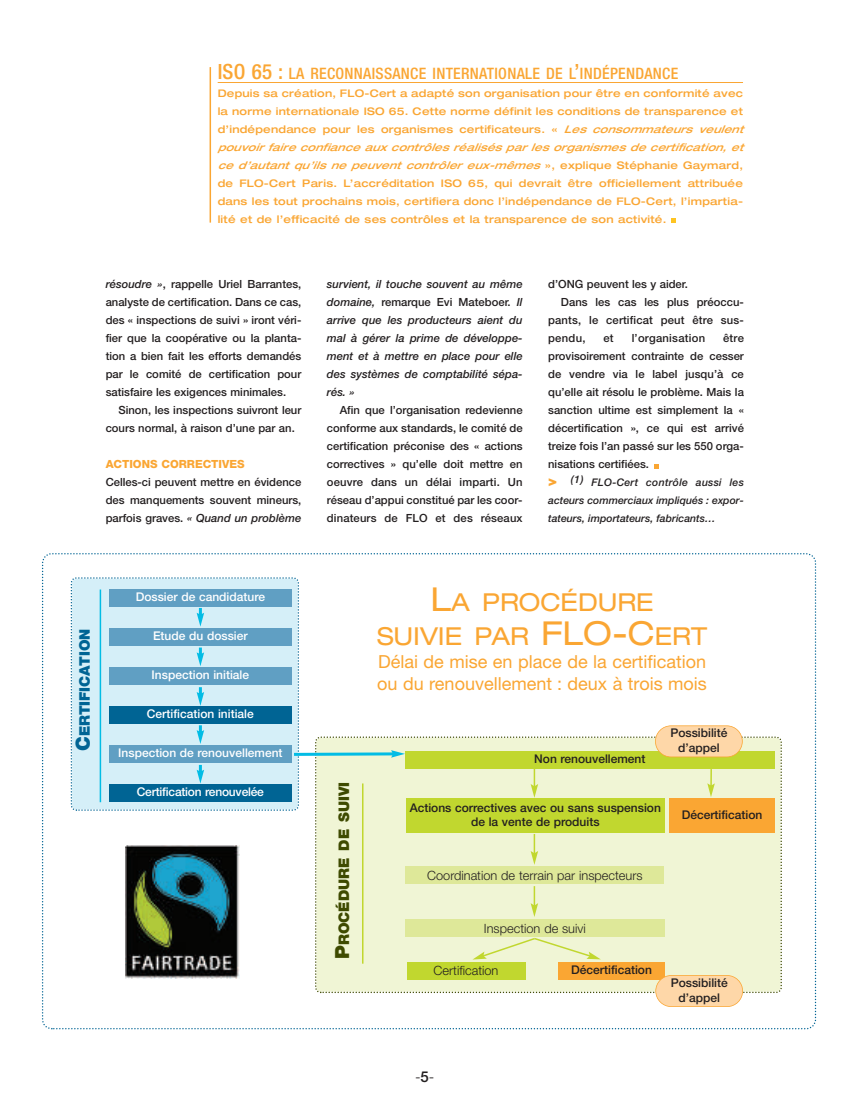
<style>
.page{position:relative;width:851px;height:1106px;background:#fff}
.page>*{position:absolute;margin:0;border:0;box-sizing:border-box;transform-origin:0 0}
.t1{font:expanded 24.75px/34.5px "Helvetica Neue";color:#faa633;text-align:center}
.t2{font:18px/22.5px "Helvetica Neue";color:#faa633}
.t3{font:500 condensed 15.75px "Helvetica Neue";letter-spacing:.02em;color:#faa633}
.t4{font:300 15px "Helvetica Neue";color:#231f20}
.t5{font:900 14.7px "Helvetica Neue";color:#3e4a00}
.t6{font:900 14.7px "Helvetica Neue";color:#006494}
.t7{font:300 12.75px "Helvetica Neue";color:#231f20}
.t8{font:500 12px/14.4px "Helvetica Neue";color:#231f20;text-align:center}
.t9{font:500 12px "Helvetica Neue";color:#fff}
.t10{font:500 11.25px/18px "Helvetica Neue";color:#231f20;text-align:justify}
.t11{font:italic 500 11.25px/18px "Helvetica Neue";color:#231f20;text-align:justify}
.t12{font:800 11.25px "Helvetica Neue";color:#faa633}
.t13{font:500 11.25px "Helvetica Neue";letter-spacing:.02em;color:#231f20}
.t14{font:500 expanded 10.5px/18px "Helvetica Neue";letter-spacing:.02em;color:#faa633}
.t15{font:italic 500 10.5px/18px "Helvetica Neue";color:#231f20;text-align:justify}
.s1{font-size:21px}
.s2{font-style:italic}
.s3{font-style:normal}
.s4{font-weight:900;font-style:normal;font-size:15px;color:#faa633}
.s5{font-size:19.5px}
.s6{font-size:33px}
.s7{font-weight:500}
</style>
<div class="page">
<svg style="left:42px;top:553px;width:774px;height:477px"></svg>
<div style="left:314px;top:735px;width:468px;height:259px;background:#f0f5d5"></div>
<svg style="left:70px;top:576px;width:230px;height:235px;background:#ceeaf4"></svg>
<div style="left:109px;top:589px;width:183px;height:17px;background:#609fc3"></div>
<div style="left:109px;top:706px;width:183px;height:17px;background:#006494"></div>
<div style="left:109px;top:628px;width:183px;height:17px;background:#609fc3"></div>
<div style="left:109px;top:667px;width:183px;height:17px;background:#609fc3"></div>
<div style="left:109px;top:745px;width:183px;height:17px;background:#609fc3"></div>
<svg style="left:197px;top:608px;width:7px;height:18px"></svg>
<div style="left:109px;top:784px;width:183px;height:17px;background:#006494"></div>
<div style="left:405px;top:751px;width:369px;height:17px;background:#c1d72f"></div>
<div style="left:669px;top:798px;width:105px;height:35px;background:#faa633"></div>
<svg style="left:197px;top:687px;width:7px;height:19px"></svg>
<svg style="left:197px;top:725px;width:7px;height:19px"></svg>
<svg style="left:197px;top:647px;width:7px;height:19px"></svg>
<div style="left:406px;top:962px;width:119px;height:17px;background:#c1d72f"></div>
<div style="left:405px;top:919px;width:259px;height:17px;background:#dee899"></div>
<div style="left:406px;top:866px;width:257px;height:17px;background:#dee899"></div>
<svg style="left:197px;top:765px;width:7px;height:18px"></svg>
<svg style="left:292px;top:750px;width:113px;height:7px"></svg>
<div style="left:406px;top:798px;width:258px;height:35px;background:#c1d72f"></div>
<div style="left:558px;top:962px;width:106px;height:17px;background:#faa633"></div>
<div style="left:655px;top:975px;width:87px;height:31px;background:#fed7a8;border-radius:16px"></div>
<div style="left:655px;top:975px;width:87px;height:32px;border:2px solid #faa633;border-radius:16px"></div>
<hr style="left:362px;top:783px;width:1px;height:180px;background:#c1d72f">
<hr style="left:100px;top:589px;width:1px;height:213px;background:#02bce5">
<div style="left:655px;top:725px;width:87px;height:32px;background:#fed7a8;border-radius:16px"></div>
<div style="left:655px;top:725px;width:87px;height:32px;border:2px solid #faa633;border-radius:16px"></div>
<svg style="left:654px;top:464px;width:4px;height:4px"></svg>
<hr style="left:218px;top:82px;width:524px;height:1px;background:#faa634">
<svg style="left:671px;top:219px;width:4px;height:4px"></svg>
<hr style="left:209px;top:67px;width:2px;height:156px;background:#faa633">
<img style="left:126px;top:846px;width:113px;height:132px">
<svg style="left:530px;top:768px;width:8px;height:30px"></svg>
<svg style="left:707px;top:768px;width:7px;height:262px"></svg>
<svg style="left:530px;top:834px;width:8px;height:30px"></svg>
<svg style="left:530px;top:886px;width:8px;height:31px"></svg>
<svg style="left:472px;top:936px;width:128px;height:23px;background:#ebf1c4"></svg>
<h3 class="t3" style="left:218px;top:67px;width:462px"><span class="s1">ISO 65 :</span> LA RECONNAISSANCE INTERNATIONALE DE L<span class="s1">’</span>INDÉPENDANCE</h3>
<p class="t14" style="left:218px;top:85px;width:531px">Depuis sa création, FLO-Cert a adapté son organisation pour être en conformité avec la norme internationale ISO 65. Cette norme définit les conditions de transparence et d’indépendance pour les organismes certificateurs. « <span class="s2">Les consommateurs veulent pouvoirfaire confiance auxcontrôlesréalisésparlesorganismesde certification,et ce d’autant qu’ils ne peuvent contrôler eux-mêmes</span> » , e x p l i q u e S t é p h a n i e G a y m a r d , de FLO-Cert Paris. L’accréditation ISO 65, qui devrait être officiellement attribuée dans les tout prochains mois, certifiera donc l’indépendance de FLO-Cert, l’impartia&shy;lité et de l’efficacité de ses contrôles et la transparence de son activité.</p>
<p class="t10" style="left:106px;top:276px;width:197px"><span class="s2">résoudre »</span>, rappelle Uriel Barrantes, analyste de certification. Dans ce cas, des « inspections de suivi » iront véri&shy;fier que la coopérative ou la planta&shy;tion a bien fait les efforts demandés par le comité de certification pour satisfaire les exigences minimales.</p>
<p class="t10" style="left:106px;top:402px;width:197px;text-indent:13px">Sinon, les inspections suivront leur cours normal, à raison d’une par an.</p>
<p class="t12" style="left:106px;top:460px;width:140px">ACTIONS CORRECTIVES</p>
<p class="t10" style="left:106px;top:474px;width:197px">Celles-ci peuvent mettre en évidence des manquements souvent mineurs, parfois graves. <span class="s2">« Quand un problème</span></p>
<p class="t11" style="left:327px;top:276px;width:197px">survient, il touche souvent au même domaine, <span class="s3">remarque Evi Mateboer.</span> Il arrive que les producteurs aient du mal à gérer la prime de développe&shy;ment et à mettre en place pour elle des systèmes de comptabilité sépa&shy;rés. »</p>
<p class="t10" style="left:327px;top:402px;width:197px;text-indent:13px">Afin que l’organisation redevienne conforme aux standards, le comité de certification préconise des « actions correctives » qu’elle doit mettre en oeuvre dans un délai imparti. Un réseau d’appui constitué par les coor&shy;dinateurs de FLO et des réseaux</p>
<p class="t10" style="left:548px;top:276px;width:141px">d’ONG peuvent les y aider.</p>
<p class="t10" style="left:561px;top:294px;width:184px">Dans les cas les plus préoccu-</p>
<p class="t10" style="left:548px;top:312px;width:197px">pants, le certificat peut être sus-</p>
<p class="t10" style="left:548px;top:330px;width:39px">pendu,</p>
<p class="t10" style="left:603px;top:330px;width:12px">et</p>
<p class="t13" style="left:631px;top:334px;width:75px">l’organisation</p>
<p class="t10" style="left:548px;top:330px;width:197px;text-indent:175px">être provisoirement contrainte de cesser de vendre via le label jusqu’à ce qu’elle ait résolu le problème. Mais la sanction ultime est simplement la « décertification », ce qui est arrivé treize fois l’an passé sur les 550 orga&shy;nisations certifiées.</p>
<p class="t15" style="left:548px;top:474px;width:197px"><span class="s4">&gt;</span> (1) FLO-Cert contrôle aussi les acteurs commerciaux impliqués : expor&shy;tateurs, importateurs, fabricants…</p>
<h3 class="t6" style="left:79px;top:751px;width:124px;rotate:-90deg"><span class="s5">C</span>ERTIFICATION</h3>
<p class="t9" style="left:136px;top:592px;width:131px">Dossier de candidature</p>
<p class="t9" style="left:153px;top:631px;width:96px">Etude du dossier</p>
<p class="t9" style="left:152px;top:670px;width:99px">Inspection initiale</p>
<p class="t9" style="left:147px;top:709px;width:108px">Certification initiale</p>
<p class="t9" style="left:118px;top:748px;width:166px">Inspection de renouvellement</p>
<p class="t9" style="left:137px;top:787px;width:129px">Certification renouvelée</p>
<h3 class="t5" style="left:338px;top:959px;width:179px;rotate:-90deg"><span class="s5">P</span>ROCÉDURE DE SUIVI</h3>
<h1 class="t1" style="left:377px;top:587px;width:331px"><span class="s6">L</span>A PROCÉDURE<br>SUIVIE PAR <span class="s6">FLO-C</span>ERT</h1>
<h2 class="t2" style="left:377px;top:652px;width:331px">Délai de mise en place de la certification ou du renouvellement : deux à trois mois</h2>
<p class="t8" style="left:534px;top:753px;width:113px">Non renouvellement</p>
<p class="t8" style="left:670px;top:727px;width:59px">Possibilité d’appel</p>
<p class="t8" style="left:409px;top:801px;width:253px">Actions correctives avec ou sans suspension de la vente de produits</p>
<p class="t8" style="left:681px;top:808px;width:82px">Décertification</p>
<p class="t7" style="left:427px;top:871px;width:217px">Coordination de terrain par inspecteurs</p>
<p class="t7" style="left:484px;top:924px;width:103px">Inspection de suivi</p>
<p class="t7" style="left:433px;top:966px;width:66px">Certification</p>
<p class="t8" style="left:571px;top:963px;width:82px">Décertification</p>
<p class="t8" style="left:670px;top:976px;width:59px">Possibilité d’appel</p>
<h3 class="t4" style="left:415px;top:1071px;width:21px">-<span class="s7">5</span>-</h3>
</div>
